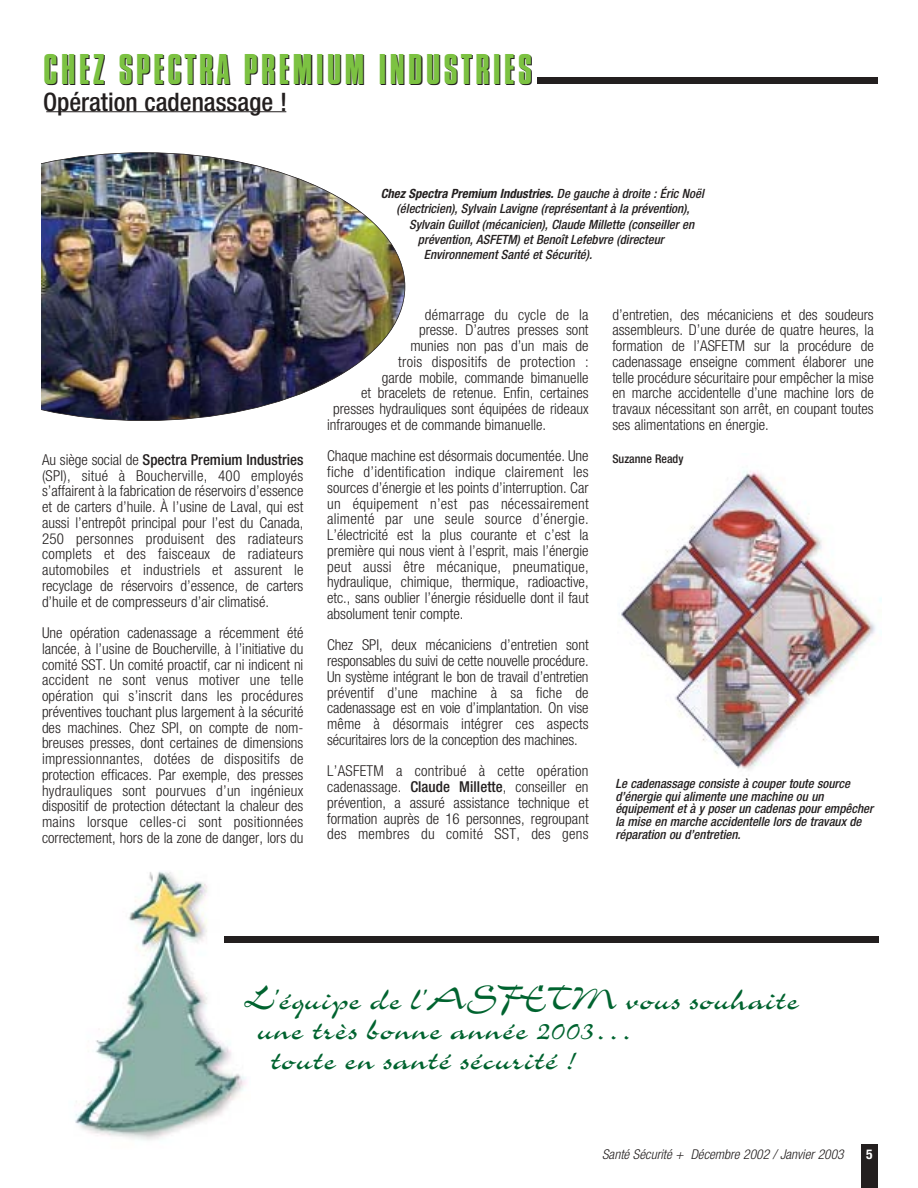
<style>
.page{position:relative;width:918px;height:1188px;background:#fff}
.page>*{position:absolute;margin:0;border:0;box-sizing:border-box;transform-origin:0 0}
.t1{font:45px "Compacta Plain";letter-spacing:.065em;color:#231f1f}
.t2{font:38.7px "Charme";color:#00632f}
.t3{font:500 condensed 25.5px "Helvetica Neue";color:#231f1f}
.t4{font:300 condensed 15px/15.8px "Helvetica Neue";color:#231f1f;text-align:justify}
.t5{font:300 condensed 15px "Helvetica Neue";letter-spacing:.02em;color:#231f1f}
.t6{font:italic 300 condensed 13.5px "Helvetica Neue";color:#231f1f}
.t7{font:700 condensed 13.5px "Helvetica Neue";color:#fff}
.t8{font:italic 500 condensed 12.75px/12.8px "Helvetica Neue";color:#231f1f;text-align:center}
.t9{font:500 condensed 12px "Helvetica Neue";color:#231f1f}
.s1{font-weight:500}
.s2{font-weight:700}
</style>
<div class="page">
<img style="left:619px;top:470px;width:262px;height:300px">
<img style="left:41px;top:152px;width:364px;height:269px">
<div style="left:861px;top:1145px;width:16px;height:43px;background:#231f1f"></div>
<img style="left:75px;top:871px;width:172px;height:269px">
<div style="left:537px;top:77px;width:341px;height:7px;background:#231f1f"></div>
<hr style="left:46px;top:111px;width:240px;height:1px;background:#231f1f">
<div style="left:224px;top:936px;width:655px;height:7px;background:#231f1f"></div>
<h1 class="t1" style="left:44px;top:53px;width:491px">CHEZ SPECTRA PREMIUM INDUSTRIES</h1>
<h3 class="t3" style="left:43px;top:93px;width:246px">Opération cadenassage !</h3>
<p class="t4" style="left:42px;top:453px;width:263px">Au siège social de <span class="s1">Spectra Premium Industries </span>(SPI), situé à Boucherville, 400 employés s’affairent à la fabrication de réservoirs d’essence et de carters d’huile. À l’usine de Laval, qui est aussi l’entrepôt principal pour l’est du Canada, 250 personnes produisent des radiateurs complets et des faisceaux de radiateurs automobiles et industriels et assurent le recyclage de réservoirs d’essence, de carters d’huile et de compresseurs d’air climatisé.</p>
<p class="t4" style="left:42px;top:626px;width:263px">Une opération cadenassage a récemment été lancée, à l’usine de Boucherville, à l’initiative du comité SST. Un comité proactif, car ni indicent ni accident ne sont venus motiver une telle opération qui s’inscrit dans les procédures préventives touchant plus largement à la sécurité des machines. Chez SPI, on compte de nom&shy;breuses presses, dont certaines de dimensions impressionnantes, dotées de dispositifs de protection efficaces. Par exemple, des presses hydrauliques sont pourvues d’un ingénieux dispositif de protection détectant la chaleur des mains lorsque celles-ci sont positionnées correctement, hors de la zone de danger, lors du</p>
<p class="t8" style="left:381px;top:187px;width:325px;line-height:15.3px"><span class="s2">Chez Spectra Premium Industries.</span> De gauche à droite : Éric Noël (électricien), Sylvain Lavigne (représentant à la prévention),</p>
<p class="t8" style="left:409px;top:219px;width:287px">Sylvain Guillot (mécanicien), Claude Millette (conseiller en</p>
<p class="t8" style="left:418px;top:234px;width:247px">prévention, ASFETM) et Benoît Lefebvre (directeur</p>
<p class="t8" style="left:424px;top:249px;width:170px">Environnement Santé et Sécurité).</p>
<p class="t5" style="left:425px;top:309px;width:165px">démarrage du cycle de la</p>
<p class="t4" style="left:419px;top:323px;width:171px">presse. D’autres presses sont</p>
<p class="t4" style="left:410px;top:339px;width:180px">munies non pas d’un mais de</p>
<p class="t5" style="left:398px;top:356px;width:192px">trois dispositifs de protection :</p>
<p class="t4" style="left:382px;top:371px;width:208px">garde mobile, commande bimanuelle</p>
<p class="t4" style="left:361px;top:386px;width:229px">et bracelets de retenue. Enfin, certaines</p>
<p class="t4" style="left:333px;top:402px;width:257px">presses hydrauliques sont équipées de rideaux</p>
<p class="t4" style="left:327px;top:418px;width:221px">infrarouges et de commande bimanuelle.</p>
<p class="t4" style="left:327px;top:449px;width:263px">Chaque machine est désormais documentée. Une fiche d’identification indique clairement les sources d’énergie et les points d’interruption. Car un équipement n’est pas nécessairement alimenté par une seule source d’énergie.<br>L’électricité est la plus courante et c’est la première qui nous vient à l’esprit, mais l’énergie peut aussi être mécanique, pneumatique, hydraulique, chimique, thermique, radioactive, etc., sans oublier l’énergie résiduelle dont il faut absolument tenir compte.</p>
<p class="t4" style="left:327px;top:638px;width:263px">Chez SPI, deux mécaniciens d’entretien sont responsables du suivi de cette nouvelle procédure.<br>Un système intégrant le bon de travail d’entretien préventif d’une machine à sa fiche de cadenassage est en voie d’implantation. On vise même à désormais intégrer ces aspects sécuritaires lors de la conception des machines.</p>
<p class="t4" style="left:327px;top:764px;width:263px">L’ASFETM a contribué à cette opération cadenassage. <span class="s1">Claude Millette</span>, conseiller en prévention, a assuré assistance technique et formation auprès de 16 personnes, regroupant des membres du comité SST, des gens</p>
<p class="t4" style="left:612px;top:308px;width:263px">d’entretien, des mécaniciens et des soudeurs assembleurs. D’une durée de quatre heures, la formation de l’ASFETM sur la procédure de cadenassage enseigne comment élaborer une telle procédure sécuritaire pour empêcher la mise en marche accidentelle d’une machine lors de travaux nécessitant son arrêt, en coupant toutes ses alimentations en énergie.</p>
<p class="t9" style="left:612px;top:454px;width:73px">Suzanne Ready</p>
<p class="t8" style="left:615px;top:778px;width:259px;text-align:left">Le cadenassage consiste à couper toute source d’énergie qui alimente une machine ou un équipement et à y poser un cadenas pour empêcher la mise en marche accidentelle lors de travaux de réparation ou d’entretien.</p>
<h2 class="t2" style="left:244px;top:973px;width:557px">L’équipe de l’ASFETM vous souhaite</h2>
<h2 class="t2" style="left:258px;top:1003px;width:377px">une très bonne année 2003…</h2>
<h2 class="t2" style="left:271px;top:1033px;width:306px">toute en santé sécurité !</h2>
<p class="t6" style="left:602px;top:1149px;width:243px">Santé Sécurité + Décembre 2002 / Janvier 2003</p>
<p class="t7" style="left:866px;top:1149px;width:8px">5</p>
</div>
